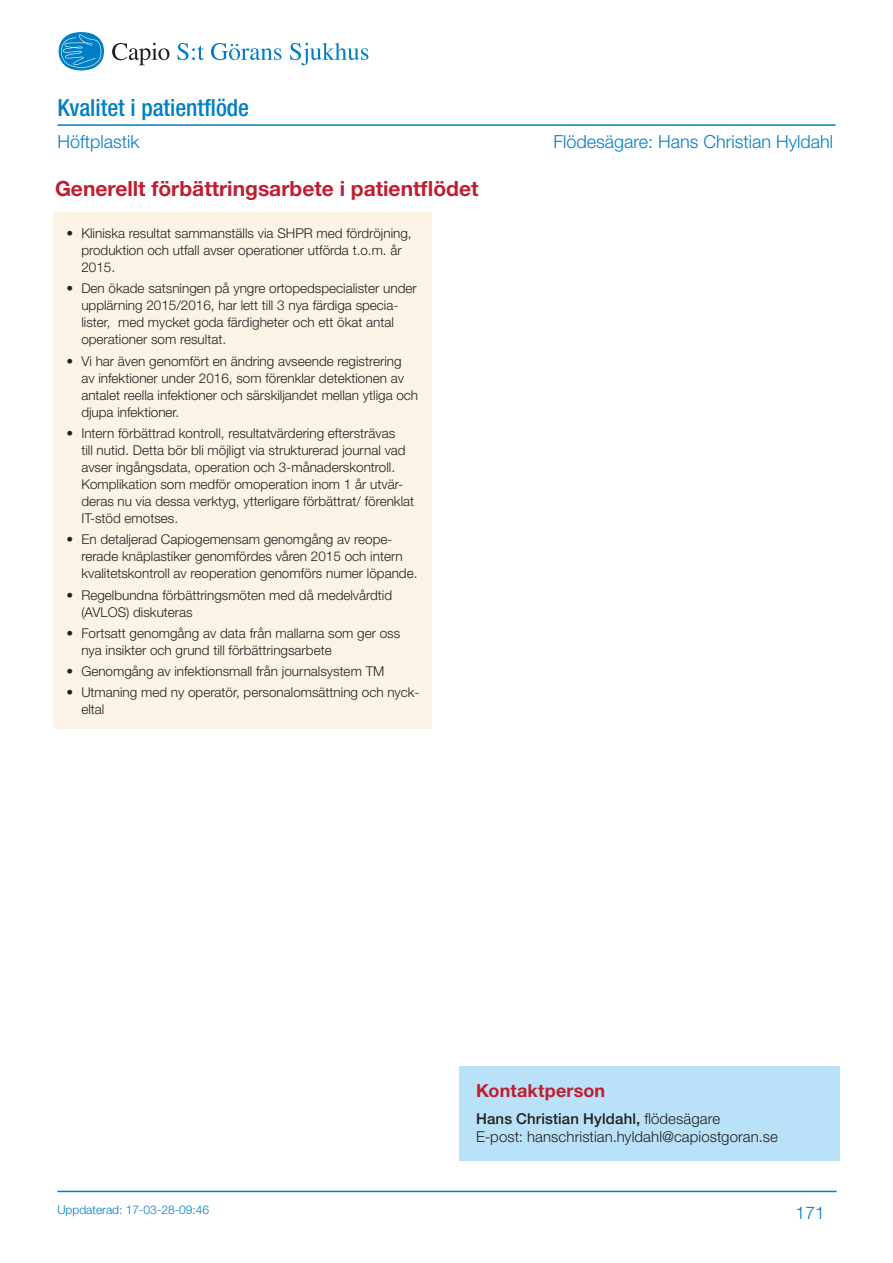
<style>
.page{position:relative;width:893px;height:1263px;background:#fff}
.page>*{position:absolute;margin:0;border:0;box-sizing:border-box;transform-origin:0 0}
.t1{font:500 condensed 23.55px "Helvetica Neue LT";color:#007fc6}
.Rubrik_2{font:700 21px "Helvetica Neue LT";color:#c01e32}
.Sidhuvud_text{font:300 18px "Helvetica Neue LT";color:#007fc6}
.Rubrik_3B{font:700 18px "Helvetica Neue LT";letter-spacing:.005em;color:#c01e32}
.t2{font:300 17.55px "Helvetica Neue LT";color:#007fc6}
.Brödtext{font:300 15px "Helvetica Neue LT";letter-spacing:.005em;color:#231f20}
.Brödtext-2{font:500 15px "Helvetica Neue LT";letter-spacing:.005em;color:#231f20}
.t3{font:300 13.5px/17px "Helvetica Neue LT";color:#231f20}
.t4{font:300 12px "Helvetica Neue LT";color:#007fc6}
.s1{font-weight:300}
</style>
<div class="page">
<svg style="left:112px;top:43px;width:57px;height:22px"></svg>
<svg style="left:177px;top:43px;width:27px;height:17px"></svg>
<svg style="left:290px;top:43px;width:78px;height:22px"></svg>
<div style="left:59px;top:32px;width:45px;height:38px;background:#007fc6;border-radius:50%"></div>
<svg style="left:59px;top:34px;width:42px;height:36px"></svg>
<svg style="left:211px;top:43px;width:71px;height:17px"></svg>
<hr style="left:57px;top:124px;width:779px;height:2px;background:#007fc6">
<hr style="left:57px;top:1191px;width:780px;height:1px;background:#007fc6">
<div style="left:54px;top:213px;width:378px;height:516px;background:#fbf4e6"></div>
<div style="left:459px;top:1066px;width:380px;height:95px;background:#b9e1f7"></div>
<h1 class="t1" style="left:57px;top:94px;width:193px">Kvalitet i patientflöde</h1>
<p class="Sidhuvud_text" style="left:57px;top:131px;width:83px">Höftplastik</p>
<p class="Sidhuvud_text" style="left:553px;top:131px;width:281px">Flödesägare: Hans Christian Hyldahl</p>
<p class="Rubrik_2" style="left:55px;top:175px;width:425px">Generellt förbättringsarbete i patientflödet</p>
<p class="t3" style="left:81px;top:225px;width:332px;text-indent:-15px">• Kliniska resultat sammanställs via SHPR med fördröjning, produktion och utfall avser operationer utförda t.o.m. år<br>2015.</p>
<p class="t3" style="left:81px;top:280px;width:337px;text-indent:-15px">• Den ökade satsningen på yngre ortopedspecialister under upplärning 2015/2016, har lett till 3 nya färdiga specia&shy;lister, med mycket goda färdigheter och ett ökat antal operationer som resultat.</p>
<p class="t3" style="left:81px;top:352px;width:338px;text-indent:-15px">• Vi har även genomfört en ändring avseende registrering<br>av infektioner under 2016, som förenklar detektionen av antalet reella infektioner och särskiljandet mellan ytliga och djupa infektioner.</p>
<p class="t3" style="left:81px;top:424px;width:334px;text-indent:-15px">• Intern förbättrad kontroll, resultatvärdering eftersträvas<br>till nutid. Detta bör bli möjligt via strukturerad journal vad avser ingångsdata, operation och 3-månaderskontroll.<br>Komplikation som medför omoperation inom 1 år utvär&shy;deras nu via dessa verktyg, ytterligare förbättrat/ förenklat IT-stöd emotses.</p>
<p class="t3" style="left:81px;top:531px;width:338px;text-indent:-15px">• En detaljerad Capiogemensam genomgång av reope&shy;rerade knäplastiker genomfördes våren 2015 och intern kvalitetskontroll av reoperation genomförs numer löpande.</p>
<p class="t3" style="left:81px;top:586px;width:312px;text-indent:-15px">• Regelbundna förbättringsmöten med då medelvårdtid (AVLOS) diskuteras</p>
<p class="t3" style="left:81px;top:624px;width:320px;text-indent:-15px">• Fortsatt genomgång av data från mallarna som ger oss nya insikter och grund till förbättringsarbete</p>
<p class="t3" style="left:66px;top:663px;width:320px">• Genomgång av infektionsmall från journalsystem TM</p>
<p class="t3" style="left:81px;top:684px;width:340px;text-indent:-15px">• Utmaning med ny operatör, personalomsättning och nyck&shy;eltal</p>
<p class="Rubrik_3B" style="left:476px;top:1080px;width:131px">Kontaktperson</p>
<p class="Brödtext-2" style="left:476px;top:1109px;width:246px">Hans Christian Hyldahl, <span class="s1">flödesägare</span></p>
<p class="Brödtext" style="left:476px;top:1127px;width:303px">E-post: hanschristian.hyldahl@capiostgoran.se</p>
<p class="t4" style="left:57px;top:1202px;width:153px">Uppdaterad: 17-03-28-09:46</p>
<p class="t2" style="left:796px;top:1201px;width:31px">171</p>
</div>
